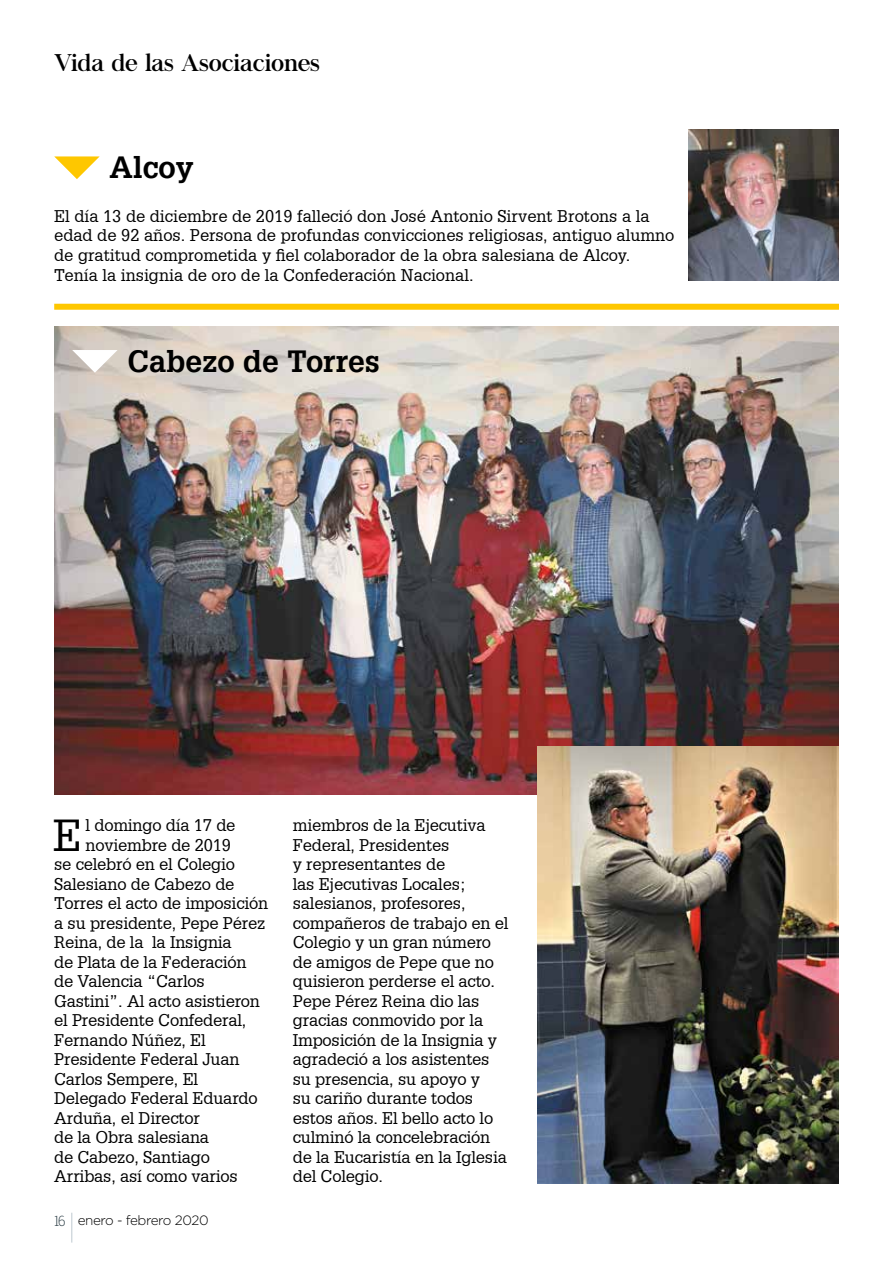
<style>
.page{position:relative;width:893px;height:1263px;background:#fff}
.page>*{position:absolute;margin:0;border:0;box-sizing:border-box;transform-origin:0 0}
.t1{font:43.8px "Glypha LT";color:#000}
.t2{font:700 30px "Glypha LT";color:#000}
.t3{font:24px "Chapaza";color:#000}
.t4{font:16.5px/19.5px "Glypha LT";letter-spacing:-.01em;color:#000}
.t5{font:300 13.5px "Gotham";letter-spacing:-.03em;color:#000}
.s1{font-family:"Nilland";font-weight:400;font-size:15px;color:#34454d}
</style>
<div class="page">
<svg style="left:71px;top:1213px;width:1px;height:29px"></svg>
<svg style="left:54px;top:156px;width:46px;height:23px"></svg>
<img style="left:54px;top:326px;width:785px;height:468px">
<svg style="left:72px;top:350px;width:46px;height:23px"></svg>
<img style="left:538px;top:746px;width:301px;height:437px">
<div style="left:54px;top:304px;width:785px;height:6px;background:#fec700"></div>
<img style="left:688px;top:130px;width:151px;height:150px">
<h3 class="t3" style="left:54px;top:49px;width:267px">Vida de las Asociaciones</h3>
<h2 class="t2" style="left:110px;top:149px;width:85px">Alcoy</h2>
<p class="t4" style="left:54px;top:206px;width:622px">El día 13 de diciembre de 2019 falleció don José Antonio Sirvent Brotons a la edad de 92 años. Persona de profundas convicciones religiosas, antiguo alumno de gratitud comprometida y fiel colaborador de la obra salesiana de Alcoy.<br>Tenía la insignia de oro de la Confederación Nacional.</p>
<h2 class="t2" style="left:128px;top:343px;width:254px">Cabezo de Torres</h2>
<h1 class="t1" style="left:53px;top:809px;width:31px">E</h1>
<p class="t4" style="left:86px;top:815px;width:151px">l domingo día 17 de</p>
<p class="t4" style="left:86px;top:835px;width:147px">noviembre de 2019</p>
<p class="t4" style="left:54px;top:854px;width:182px">se celebró en el Colegio</p>
<p class="t4" style="left:54px;top:874px;width:182px">Salesiano de Cabezo de</p>
<p class="t4" style="left:54px;top:893px;width:216px">Torres el acto de imposición</p>
<p class="t4" style="left:54px;top:913px;width:213px">a su presidente, Pepe Pérez</p>
<p class="t4" style="left:54px;top:932px;width:179px">Reina, de la la Insignia</p>
<p class="t4" style="left:54px;top:952px;width:194px">de Plata de la Federación</p>
<p class="t4" style="left:54px;top:971px;width:152px">de Valencia “Carlos</p>
<p class="t4" style="left:54px;top:991px;width:207px">Gastini”. Al acto asistieron</p>
<p class="t4" style="left:54px;top:1010px;width:194px">el Presidente Confederal,</p>
<p class="t4" style="left:54px;top:1030px;width:153px">Fernando Núñez, El</p>
<p class="t4" style="left:54px;top:1049px;width:187px">Presidente Federal Juan</p>
<p class="t4" style="left:54px;top:1069px;width:145px">Carlos Sempere, El</p>
<p class="t4" style="left:54px;top:1088px;width:205px">Delegado Federal Eduardo</p>
<p class="t4" style="left:54px;top:1108px;width:147px">Arduña, el Director</p>
<p class="t4" style="left:54px;top:1127px;width:156px">de la Obra salesiana</p>
<p class="t4" style="left:54px;top:1147px;width:157px">de Cabezo, Santiago</p>
<p class="t4" style="left:54px;top:1166px;width:185px">Arribas, así como varios</p>
<p class="t5" style="left:53px;top:1212px;width:157px"><span class="s1">16</span> enero - febrero 2020</p>
<p class="t4" style="left:293px;top:815px;width:217px">miembros de la Ejecutiva<br>Federal, Presidentes<br>y representantes de<br>las Ejecutivas Locales; salesianos, profesores, compañeros de trabajo en el<br>Colegio y un gran número de amigos de Pepe que no quisieron perderse el acto.<br>Pepe Pérez Reina dio las gracias conmovido por la<br>Imposición de la Insignia y agradeció a los asistentes su presencia, su apoyo y<br>su cariño durante todos estos años. El bello acto lo culminó la concelebración de la Eucaristía en la Iglesia del Colegio.</p>
</div>
